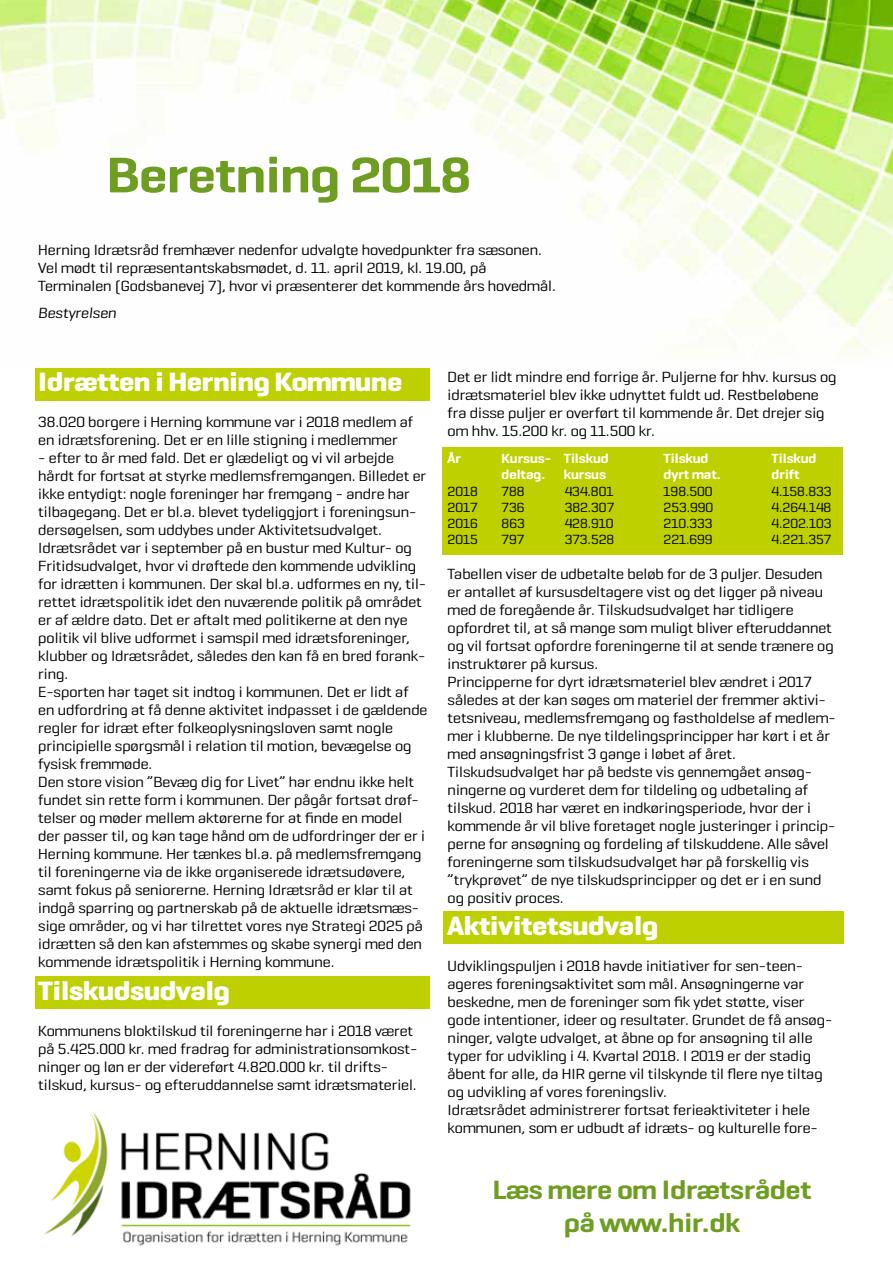
<style>
.page{position:relative;width:893px;height:1263px;background:#fff}
.page>*{position:absolute;margin:0;border:0;box-sizing:border-box;transform-origin:0 0}
.t1{font:600 51px "Imelda";color:#6f9d21}
.t2{font:700 27px "Imelda";color:#fff}
.t3{font:600 27px/32.4px "Imelda";color:#6f9d21;text-align:center}
.t4{font:15px/18px "Imelda";color:#000}
.t5{font:13.5px "Imelda";color:#000}
.t6{font:600 13.5px "Imelda";color:#fffffe}
</style>
<div class="page">
<div style="left:443px;top:911px;width:401px;height:33px;background:#bed000"></div>
<div style="left:442px;top:447px;width:401px;height:108px;background:#bed000"></div>
<div style="left:35px;top:976px;width:395px;height:33px;background:#bed000"></div>
<div style="left:35px;top:368px;width:395px;height:33px;background:#bed000"></div>
<img style="left:0;top:0;width:893px;height:355px">
<img style="left:44px;top:1112px;width:367px;height:134px">
<h1 class="t1" style="left:107px;top:143px;width:365px">Beretning 2018</h1>
<p class="t4" style="left:38px;top:241px;width:519px">Herning Idrætsråd fremhæver nedenfor udvalgte hovedpunkter fra sæsonen.<br>Vel mødt til repræsentantskabsmødet, d. 11. april 2019, kl. 19.00, på<br>Terminalen (Godsbanevej 7), hvor vi præsenterer det kommende års hovedmål.</p>
<p class="t4" style="left:38px;top:304px;width:81px">Bestyrelsen</p>
<h2 class="t2" style="left:38px;top:365px;width:365px">Idrætten i Herning Kommune</h2>
<p class="t4" style="left:38px;top:413px;width:376px">38.020 borgere i Herning kommune var i 2018 medlem af en idrætsforening. Det er en lille stigning i medlemmer</p>
<p class="t4" style="left:38px;top:449px;width:391px">- efter to år med fald. Det er glædeligt og vi vil arbejde hårdt for fortsat at styrke medlemsfremgangen. Billedet er ikke entydigt: nogle foreninger har fremgang - andre har tilbagegang. Det er bl.a. blevet tydeliggjort i foreningsun&shy;dersøgelsen, som uddybes under Aktivitetsudvalget.<br>Idrætsrådet var i september på en bustur med Kultur- og Fritidsudvalget, hvor vi drøftede den kommende udvikling for idrætten i kommunen. Der skal bl.a. udformes en ny, til&shy;rettet idrætspolitik idet den nuværende politik på området er af ældre dato. Det er aftalt med politikerne at den nye politik vil blive udformet i samspil med idrætsforeninger, klubber og Idrætsrådet, således den kan få en bred forank&shy;ring.<br>E-sporten har taget sit indtog i kommunen. Det er lidt af en udfordring at få denne aktivitet indpasset i de gældende regler for idræt efter folkeoplysningsloven samt nogle principielle spørgsmål i relation til motion, bevægelse og fysisk fremmøde.<br>Den store vision ”Bevæg dig for Livet” har endnu ikke helt fundet sin rette form i kommunen. Der pågår fortsat drøf&shy;telser og møder mellem aktørerne for at finde en model der passer til, og kan tage hånd om de udfordringer der er i Herning kommune. Her tænkes bl.a. på medlemsfremgang til foreningerne via de ikke organiserede idrætsudøvere, samt fokus på seniorerne. Herning Idrætsråd er klar til at indgå sparring og partnerskab på de aktuelle idrætsmæs&shy;sige områder, og vi har tilrettet vores nye Strategi 2025 på idrætten så den kan afstemmes og skabe synergi med den kommende idrætspolitik i Herning kommune.</p>
<h2 class="t2" style="left:38px;top:974px;width:193px">Tilskudsudvalg</h2>
<p class="t4" style="left:38px;top:1021px;width:381px">Kommunens bloktilskud til foreningerne har i 2018 været på 5.425.000 kr. med fradrag for administrationsomkost&shy;ninger og løn er der videreført 4.820.000 kr. til drifts&shy;tilskud, kursus- og efteruddannelse samt idrætsmateriel.</p>
<p class="t4" style="left:448px;top:368px;width:390px">Det er lidt mindre end forrige år. Puljerne for hhv. kursus og idrætsmateriel blev ikke udnyttet fuldt ud. Restbeløbene fra disse puljer er overført til kommende år. Det drejer sig om hhv. 15.200 kr. og 11.500 kr.</p>
<p class="t6" style="left:448px;top:450px;width:15px">År</p>
<p class="t6" style="left:502px;top:450px;width:109px">Kursus- Tilskud</p>
<p class="t6" style="left:664px;top:450px;width:46px">Tilskud</p>
<p class="t6" style="left:772px;top:450px;width:46px">Tilskud</p>
<p class="t6" style="left:502px;top:466px;width:45px">deltag.</p>
<p class="t6" style="left:564px;top:466px;width:44px">kursus</p>
<p class="t6" style="left:664px;top:466px;width:59px">dyrt mat.</p>
<p class="t6" style="left:772px;top:466px;width:29px">drift</p>
<p class="t5" style="left:448px;top:483px;width:32px">2018</p>
<p class="t5" style="left:502px;top:483px;width:24px">788</p>
<p class="t5" style="left:565px;top:483px;width:50px">434.801</p>
<p class="t5" style="left:664px;top:483px;width:50px">198.500</p>
<p class="t5" style="left:772px;top:483px;width:61px">4.158.833</p>
<p class="t5" style="left:448px;top:499px;width:31px">2017</p>
<p class="t5" style="left:502px;top:499px;width:24px">736</p>
<p class="t5" style="left:565px;top:499px;width:51px">382.307</p>
<p class="t5" style="left:664px;top:499px;width:51px">253.990</p>
<p class="t5" style="left:772px;top:499px;width:61px">4.264.148</p>
<p class="t5" style="left:448px;top:515px;width:32px">2016</p>
<p class="t5" style="left:502px;top:515px;width:25px">863</p>
<p class="t5" style="left:565px;top:515px;width:50px">428.910</p>
<p class="t5" style="left:664px;top:515px;width:50px">210.333</p>
<p class="t5" style="left:772px;top:515px;width:61px">4.202.103</p>
<p class="t5" style="left:448px;top:531px;width:32px">2015</p>
<p class="t5" style="left:502px;top:531px;width:24px">797</p>
<p class="t5" style="left:565px;top:531px;width:51px">373.528</p>
<p class="t5" style="left:664px;top:531px;width:50px">221.699</p>
<p class="t5" style="left:772px;top:531px;width:61px">4.221.357</p>
<p class="t4" style="left:448px;top:564px;width:390px">Tabellen viser de udbetalte beløb for de 3 puljer. Desuden er antallet af kursusdeltagere vist og det ligger på niveau med de foregående år. Tilskudsudvalget har tidligere opfordret til, at så mange som muligt bliver efteruddannet og vil fortsat opfordre foreningerne til at sende trænere og instruktører på kursus.<br>Principperne for dyrt idrætsmateriel blev ændret i 2017 således at der kan søges om materiel der fremmer aktivi&shy;tetsniveau, medlemsfremgang og fastholdelse af medlem&shy;mer i klubberne. De nye tildelingsprincipper har kørt i et år med ansøgningsfrist 3 gange i løbet af året.<br>Tilskudsudvalget har på bedste vis gennemgået ansøg&shy;ningerne og vurderet dem for tildeling og udbetaling af tilskud. 2018 har været en indkøringsperiode, hvor der i kommende år vil blive foretaget nogle justeringer i princip&shy;perne for ansøgning og fordeling af tilskuddene. Alle såvel foreningerne som tilskudsudvalget har på forskellig vis ”trykprøvet” de nye tilskudsprincipper og det er i en sund og positiv proces.</p>
<h2 class="t2" style="left:448px;top:909px;width:212px">Aktivitetsudvalg</h2>
<p class="t4" style="left:448px;top:956px;width:386px">Udviklingspuljen i 2018 havde initiativer for sen-teen&shy;ageres foreningsaktivitet som må l. Ansøgningerne var beskedne, men de foreninger som fik ydet støtte, viser gode intentioner, ideer og resultater. Grundet de få ansøg&shy;ninger, valgte udvalget, at åbne op for ansøgning til alle typer for udvikling i 4. Kvartal 2018. I 2019 er der stadig åbent for alle, da HIR gerne vil tilskynde til flere nye tiltag og udvikling af vores foreningsliv.<br>Idrætsrådet administrerer fortsat ferieaktiviteter i hele kommunen, som er udbudt af idræts- og kulturelle fore-</p>
<h2 class="t3" style="left:493px;top:1173px;width:320px">Læs mere om Idrætsrådet på www.hir.dk</h2>
</div>
